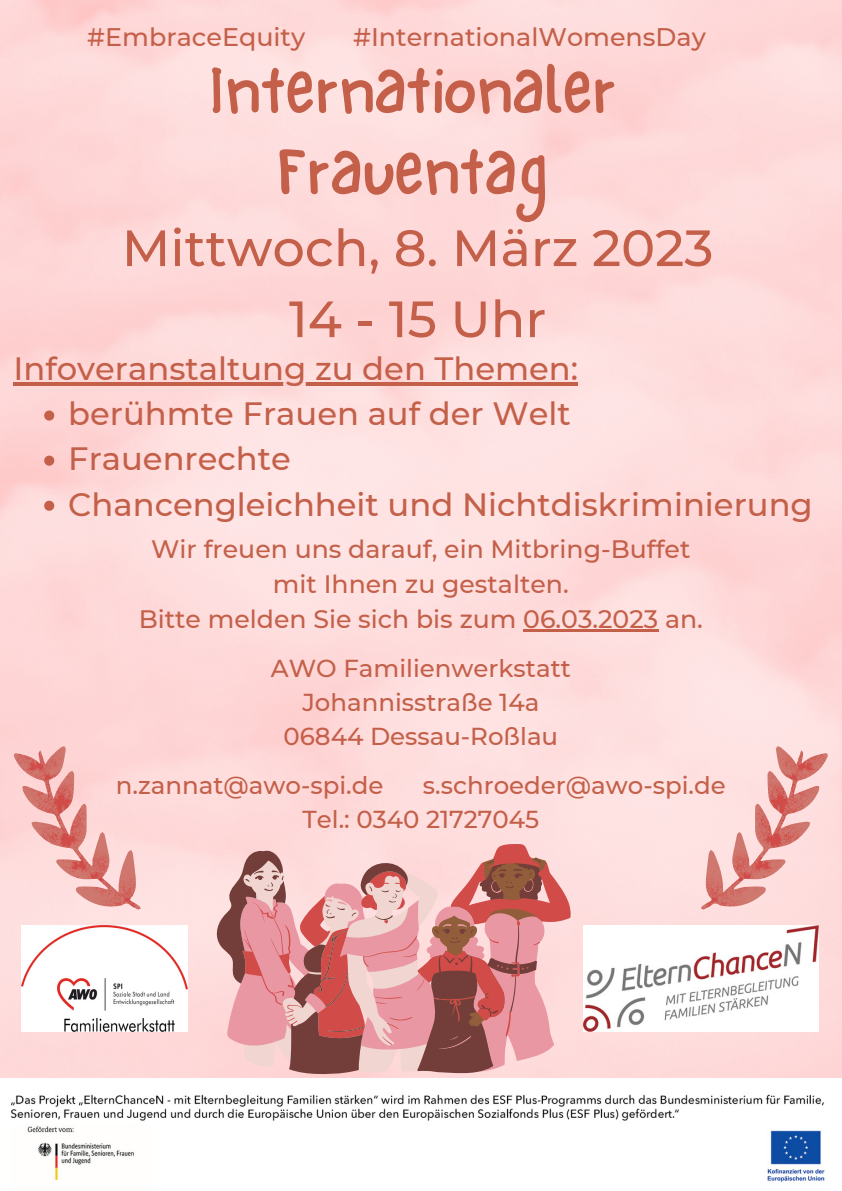
<style>
.page{position:relative;width:842px;height:1191px;background:#fff}
.page>*{position:absolute;margin:0;border:0;box-sizing:border-box;transform-origin:0 0}
.t1{font:67.7px/81.1px "NF One Little Font Regular";color:#c46049;text-align:center}
.t2{font:500 50.9px/71px "Montserrat";color:#c46049;text-align:center}
.t3{font:500 32.2px/45.1px "Montserrat";color:#c46049}
.t4{font:500 25.4px "Montserrat";color:#c46049}
.t5{font:500 25.2px/35px "Montserrat";color:#c46049;text-align:center}
.t6{font:500 24.5px/33.9px "Montserrat";color:#c46049;text-align:center}
</style>
<div class="page">
<img style="left:0;top:0;width:842px;height:1077px">
<svg style="left:701px;top:746px;width:127px;height:163px"></svg>
<svg style="left:13px;top:746px;width:128px;height:163px"></svg>
<svg style="left:242px;top:843px;width:329px;height:201px;fill:#fedcdb"></svg>
<svg style="left:216px;top:850px;width:326px;height:224px"></svg>
<img style="left:0;top:1077px;width:842px;height:105px">
<img style="left:22px;top:925px;width:165px;height:105px">
<img style="left:583px;top:925px;width:236px;height:105px">
<hr style="left:523px;top:629px;width:135px;height:3px;background:#c46049">
<svg style="left:44px;top:410px;width:10px;height:10px"></svg>
<svg style="left:44px;top:455px;width:10px;height:10px"></svg>
<svg style="left:44px;top:500px;width:10px;height:10px"></svg>
<hr style="left:13px;top:382px;width:565px;height:3px;background:#c46049">
<p class="t4" style="left:87px;top:22px;width:220px">#EmbraceEquity</p>
<p class="t4" style="left:353px;top:22px;width:354px">#InternationalWomensDay</p>
<h1 class="t1" style="left:209px;top:49px;width:409px">Internationaler<br>Frauentag</h1>
<h2 class="t2" style="left:122px;top:212px;width:593px">Mittwoch, 8. März 2023<br>14 - 15 Uhr</h2>
<h3 class="t3" style="left:13px;top:346px;width:566px">Infoveranstaltung zu den Themen:</h3>
<h3 class="t3" style="left:68px;top:391px;width:746px">berühmte Frauen auf der Welt<br>Frauenrechte<br>Chancengleichheit und Nichtdiskriminierung</h3>
<p class="t5" style="left:139px;top:531px;width:566px">Wir freuen uns darauf, ein Mitbring-Buffet mit Ihnen zu gestalten.<br>Bitte melden Sie sich bis zum 06.03.2023 an.</p>
<p class="t6" style="left:271px;top:651px;width:302px">AWO Familienwerkstatt<br>Johannisstraße 14a<br>06844 Dessau-Roßlau</p>
<p class="t6" style="left:116px;top:768px;width:269px">n.zannat@awo-spi.de</p>
<p class="t6" style="left:303px;top:768px;width:425px;text-align:left;text-indent:120px">s.schroeder@awo-spi.de<br>Tel.: 0340 21727045</p>
</div>
